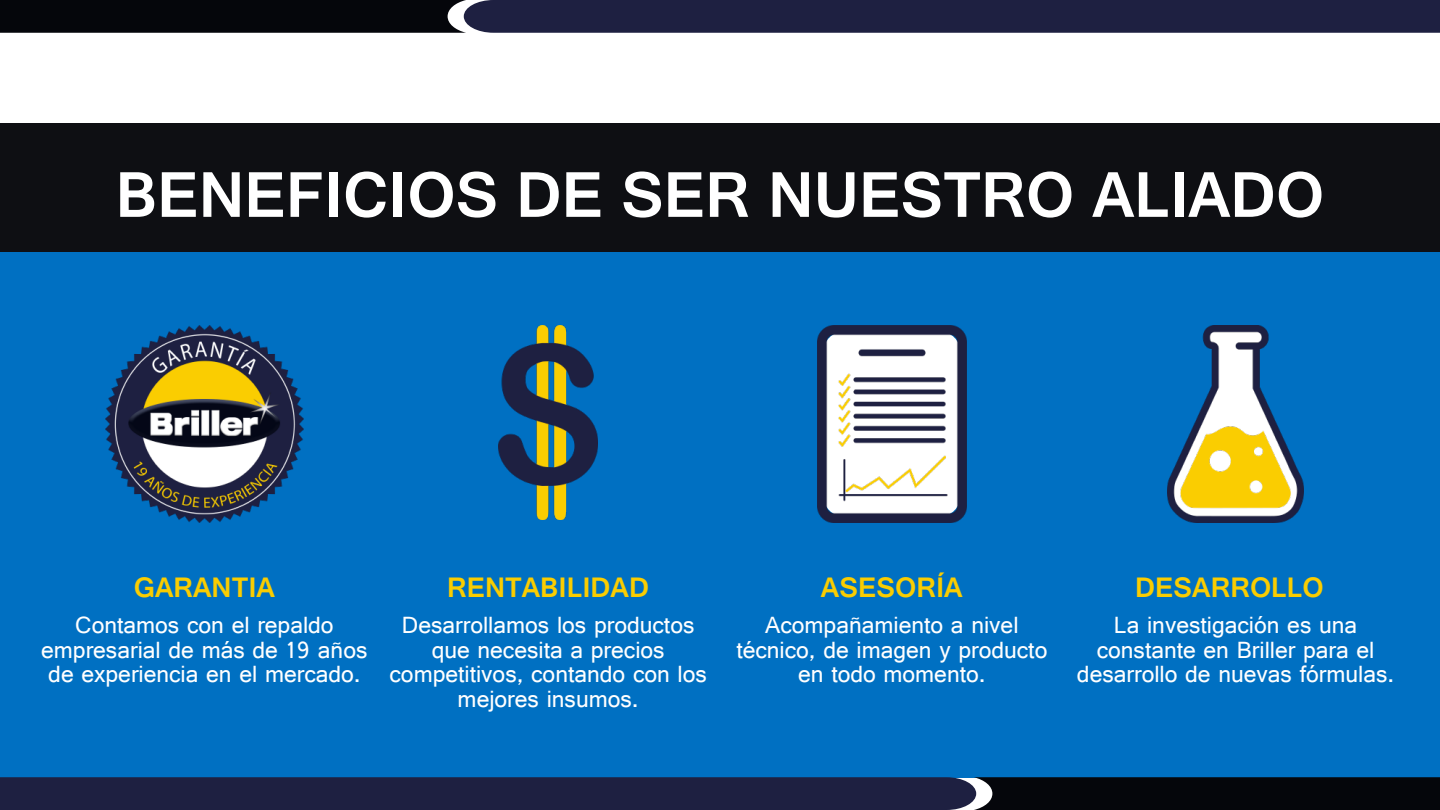
<style>
.page{position:relative;width:1440px;height:810px;background:#fff}
.page>*{position:absolute;margin:0;border:0;box-sizing:border-box;transform-origin:0 0}
.t1{font:700 67.5px "Gautami";color:#fff}
.t2{font:700 29.7px "Gautami";color:#facd01}
.t3{font:24.75px/24.8px "Gautami";color:#fff;text-align:center}
</style>
<div class="page">
<div style="left:0;top:252px;width:1440px;height:525px;background:#0070c2"></div>
<svg style="left:0;top:777px;width:1440px;height:33px;background:#181b33"></svg>
<svg style="left:0;top:0;width:1440px;height:33px;background:#1a1c33"></svg>
<div style="left:0;top:123px;width:1440px;height:129px;background:#0e0f13"></div>
<img style="left:106px;top:326px;width:197px;height:196px">
<img style="left:499px;top:326px;width:99px;height:193px">
<img style="left:817px;top:326px;width:149px;height:196px">
<img style="left:1168px;top:326px;width:135px;height:196px">
<h1 class="t1" style="left:116px;top:154px;width:1210px">BENEFICIOS DE SER NUESTRO ALIADO</h1>
<p class="t2" style="left:134px;top:569px;width:143px">GARANTIA</p>
<p class="t3" style="left:41px;top:612px;width:328px">Contamos con el repaldo empresarial de más de 19 años de experiencia en el mercado.</p>
<p class="t2" style="left:447px;top:569px;width:203px">RENTABILIDAD</p>
<p class="t3" style="left:390px;top:612px;width:319px">Desarrollamos los productos que necesita a precios competitivos, contando con los mejores insumos.</p>
<p class="t2" style="left:821px;top:569px;width:143px">ASESORÍA</p>
<p class="t3" style="left:736px;top:612px;width:312px">Acompañamiento a nivel técnico, de imagen y producto en todo momento.</p>
<p class="t2" style="left:1135px;top:569px;width:190px">DESARROLLO</p>
<p class="t3" style="left:1077px;top:612px;width:319px">La investigación es una constante en Briller para el desarrollo de nuevas fórmulas.</p>
</div>
